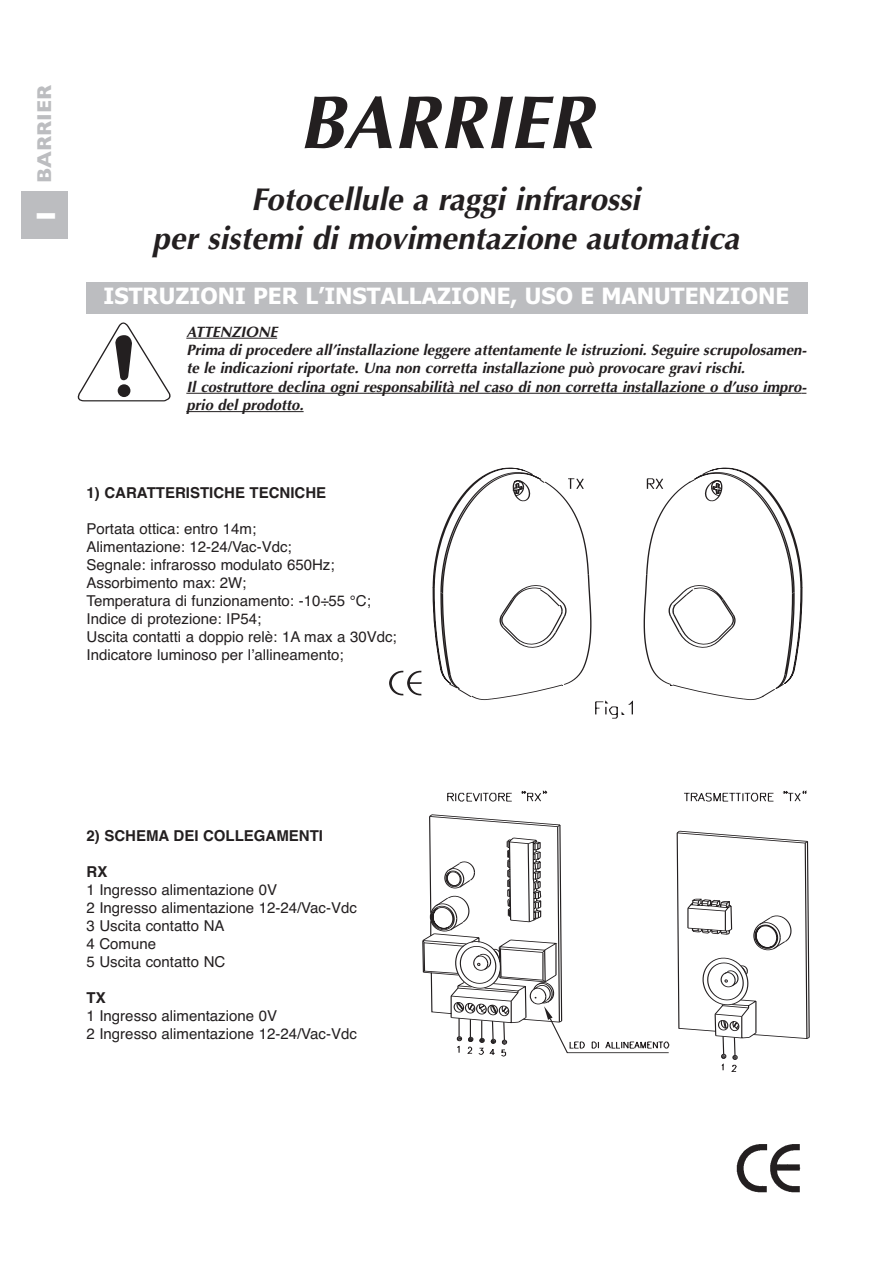
<style>
.page{position:relative;width:893px;height:1263px;background:#fff}
.page>*{position:absolute;margin:0;border:0;box-sizing:border-box;transform-origin:0 0}
.t1{font:italic 700 75px "Optima";color:#231f20}
.t2{font:italic 700 31.5px/38.5px "Optima";color:#231f20;text-align:center}
.t3{font:700 27px "Gill Sans";color:#fff}
.t4{font:700 22.5px "Tahoma";color:#fff}
.t5{font:700 20.25px "Gill Sans";color:#bcbdc0}
.t6{font:15px/18px "Helvetica";color:#231f20}
.t7{font:italic 700 15px/18.3px "Optima";color:#231f20}
.t8{font:700 15px "Helvetica";color:#231f20}
</style>
<div class="page">
<div style="left:86px;top:282px;width:722px;height:31px;background:#bcbdc0"></div>
<hr style="left:196px;top:338px;width:81px;height:1px;background:#231f20">
<hr style="left:186px;top:393px;width:79px;height:1px;background:#231f20">
<hr style="left:265px;top:393px;width:104px;height:1px;background:#231f20">
<hr style="left:369px;top:393px;width:223px;height:1px;background:#231f20">
<hr style="left:592px;top:393px;width:201px;height:1px;background:#231f20">
<svg style="left:793px;top:393px;width:13px;height:1px"></svg>
<hr style="left:186px;top:411px;width:70px;height:1px;background:#231f20">
<hr style="left:256px;top:411px;width:48px;height:1px;background:#231f20">
<svg style="left:77px;top:322px;width:94px;height:80px"></svg>
<svg style="left:433px;top:467px;width:369px;height:106px"></svg>
<svg style="left:389px;top:573px;width:413px;height:146px"></svg>
<svg style="left:512px;top:474px;width:34px;height:28px"></svg>
<svg style="left:567px;top:478px;width:18px;height:12px"></svg>
<svg style="left:646px;top:478px;width:18px;height:12px"></svg>
<svg style="left:687px;top:474px;width:36px;height:28px"></svg>
<svg style="left:447px;top:791px;width:359px;height:11px"></svg>
<svg style="left:423px;top:814px;width:386px;height:257px"></svg>
<img style="left:736px;top:1144px;width:65px;height:49px">
<div style="left:21px;top:191px;width:47px;height:47px;background:#bcbdc0"></div>
<h3 class="t5" style="left:32px;top:182px;width:99px;rotate:-90deg">BARRIER</h3>
<h3 class="t3" style="left:30px;top:221px;width:12px;rotate:-90deg">I</h3>
<h1 class="t1" style="left:299px;top:92px;width:296px">BARRIER</h1>
<h2 class="t2" style="left:152px;top:183px;width:589px">Fotocellule a raggi infrarossi<br>per sistemi di movimentazione automatica</h2>
<h3 class="t4" style="left:104px;top:283px;width:687px">ISTRUZIONI PER L’INSTALLAZIONE, USO E MANUTENZIONE</h3>
<p class="t7" style="left:186px;top:324px;width:622px">ATTENZIONE<br>Prima di procedere all’installazione leggere attentamente le istruzioni. Seguire scrupolosamen&shy;te le indicazioni riportate. Una non corretta installazione può provocare gravi rischi.<br>Il costruttore declina ogni responsabilità nel caso di non corretta installazione o d’uso impro&shy;prio del prodotto.</p>
<p class="t8" style="left:87px;top:484px;width:241px">1) CARATTERISTICHE TECNICHE</p>
<p class="t6" style="left:87px;top:519px;width:312px">Portata ottica: entro 14m;<br>Alimentazione: 12-24/Vac-Vdc;<br>Segnale: infrarosso modulato 650Hz; Assorbimento max: 2W;<br>Temperatura di funzionamento: -10÷55 °C; Indice di protezione: IP54;<br>Uscita contatti a doppio relè: 1A max a 30Vdc; Indicatore luminoso per l’allineamento;</p>
<p class="t8" style="left:87px;top:827px;width:238px">2) SCHEMA DEI COLLEGAMENTI</p>
<p class="t8" style="left:87px;top:863px;width:22px">RX</p>
<p class="t6" style="left:87px;top:881px;width:272px">1 Ingresso alimentazione 0V<br>2 Ingresso alimentazione 12-24/Vac-Vdc<br>3 Uscita contatto NA<br>4 Comune<br>5 Uscita contatto NC</p>
<p class="t8" style="left:87px;top:989px;width:21px">TX</p>
<p class="t6" style="left:87px;top:1007px;width:272px">1 Ingresso alimentazione 0V<br>2 Ingresso alimentazione 12-24/Vac-Vdc</p>
</div>
